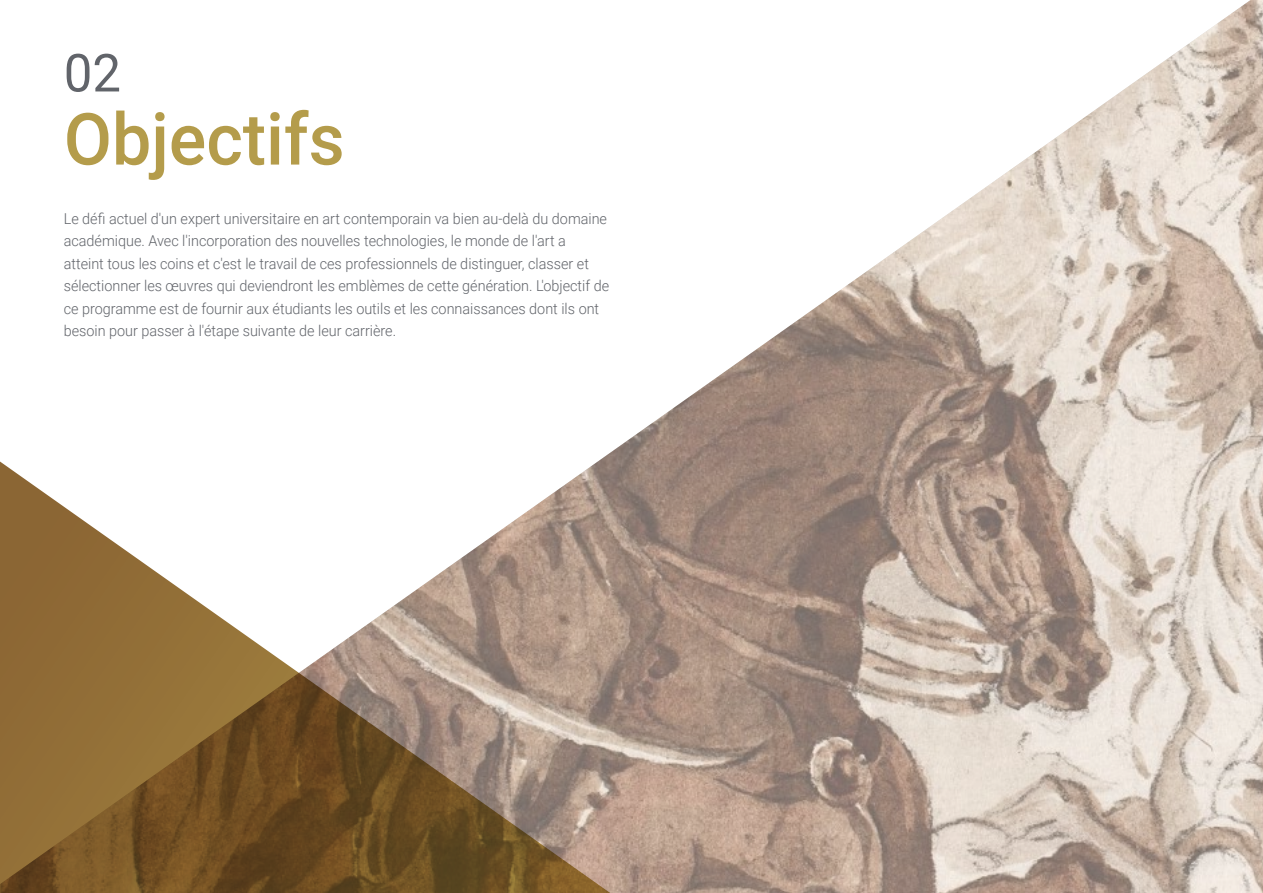
<style>
.page{position:relative;width:1263px;height:893px;background:#fff}
.page>*{position:absolute;margin:0;border:0;box-sizing:border-box;transform-origin:0 0}
.t1{font:500 72px "Roboto";color:#b49c4b}
.t2{font:52.5px "Roboto";color:#61646a}
.t3{font:300 15px/22.5px "Roboto";color:#61646a;scale:.96 1}
</style>
<div class="page">
<img style="left:620px;top:0;width:643px;height:893px">
<svg style="left:0;top:446px;width:640px;height:447px"></svg>
<h2 class="t2" style="left:64px;top:36px;width:59px">02</h2>
<h1 class="t1" style="left:64px;top:89px;width:282px">Objectifs</h1>
<p class="t3" style="left:64px;top:207px;width:570px">Le défi actuel d'un expert universitaire en art contemporain va bien au-delà du domaine académique. Avec l'incorporation des nouvelles technologies, le monde de l'art a atteint tous les coins et c'est le travail de ces professionnels de distinguer, classer et sélectionner les œuvres qui deviendront les emblèmes de cette génération. L'objectif de ce programme est de fournir aux étudiants les outils et les connaissances dont ils ont besoin pour passer à l'étape suivante de leur carrière.</p>
</div>
